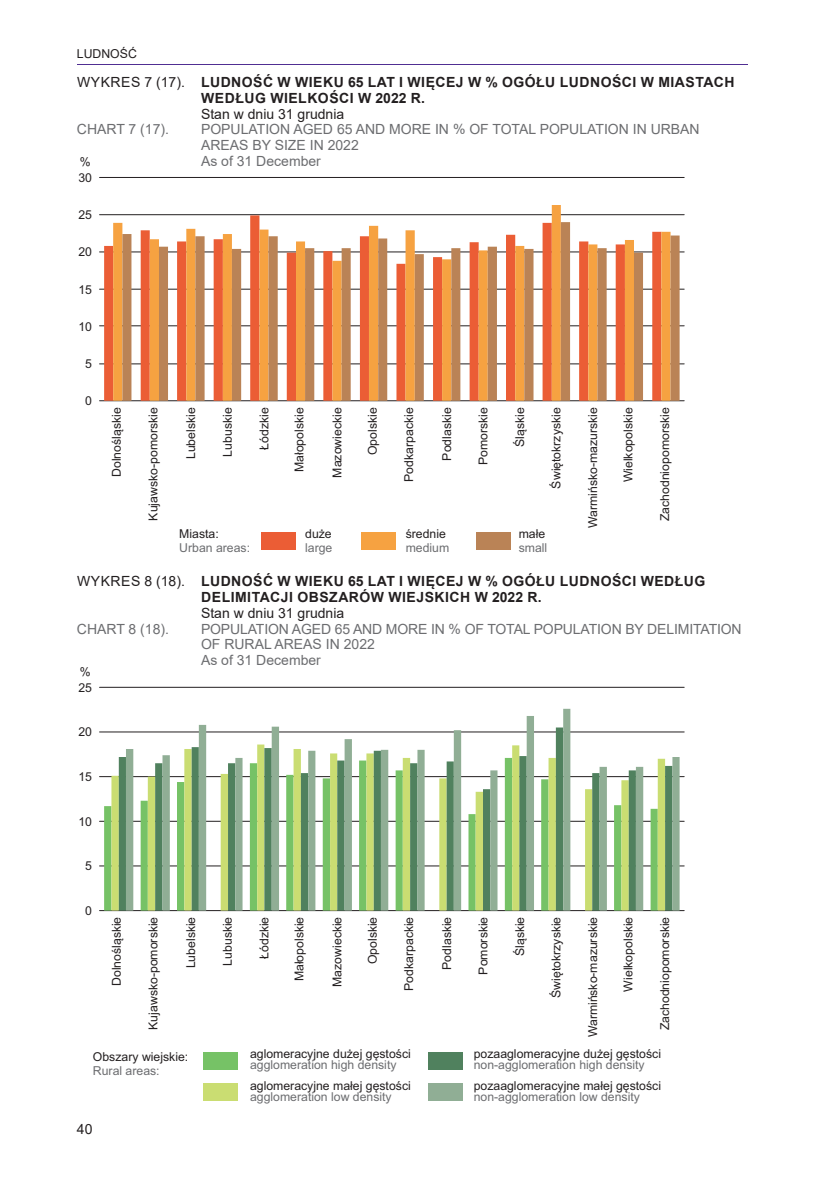
<style>
.page{position:relative;width:824px;height:1181px;background:#fff}
.page>*{position:absolute;margin:0;border:0;box-sizing:border-box;transform-origin:0 0}
.Tytuł_wykresu_00_00__pl{font:700 14px/15.8px "Arial";letter-spacing:.035em;color:#231f20}
.Tytuł_wykresu_ang_00_00{font:14px/15.8px "Arial";color:#6c6d70}
.Stan_w_dniu_pl_00_00__wykres{font:14px "Arial";color:#231f20}
.Stan_w_dniu_ANG_00_00__wykres{font:14px "Arial";color:#6c6d70}
.t1{font:12.25px/11px "Arial";color:#231f20}
.t2{font:12.25px/13.7px "Arial";color:#6c6d70}
.s1{font-weight:400}
.s2{color:#231f20}
.s3{color:#6c6d70}
</style>
<div class="page">
<hr style="left:77px;top:64px;width:670px;height:1px;background:#502e92">
<hr style="left:99px;top:177px;width:585px;height:1px;background:#231f20">
<hr style="left:99px;top:214px;width:585px;height:1px;background:#231f20">
<hr style="left:99px;top:252px;width:585px;height:1px;background:#231f20">
<hr style="left:99px;top:289px;width:585px;height:1px;background:#231f20">
<hr style="left:99px;top:325px;width:585px;height:1px;background:#231f20">
<hr style="left:99px;top:363px;width:585px;height:1px;background:#231f20">
<hr style="left:99px;top:400px;width:585px;height:1px;background:#231f20">
<div style="left:261px;top:532px;width:35px;height:17px;background:#eb5d35"></div>
<div style="left:361px;top:532px;width:35px;height:17px;background:#f6a241"></div>
<div style="left:476px;top:532px;width:34px;height:17px;background:#ba8356"></div>
<svg style="left:113px;top:205px;width:557px;height:196px"></svg>
<svg style="left:122px;top:222px;width:557px;height:179px"></svg>
<div style="left:203px;top:1052px;width:35px;height:17px;background:#76c266"></div>
<div style="left:203px;top:1083px;width:35px;height:18px;background:#cadd72"></div>
<div style="left:428px;top:1052px;width:34px;height:17px;background:#50815e"></div>
<div style="left:428px;top:1083px;width:34px;height:18px;background:#90ae95"></div>
<hr style="left:99px;top:687px;width:585px;height:1px;background:#231f20">
<hr style="left:99px;top:731px;width:585px;height:1px;background:#231f20">
<hr style="left:99px;top:776px;width:585px;height:1px;background:#231f20">
<hr style="left:99px;top:821px;width:585px;height:1px;background:#231f20">
<hr style="left:99px;top:865px;width:585px;height:1px;background:#231f20">
<hr style="left:99px;top:910px;width:585px;height:1px;background:#231f20">
<svg style="left:126px;top:709px;width:553px;height:201px"></svg>
<p class="t1" style="left:77px;top:48px;width:61px">LUDNOŚĆ</p>
<p class="Tytuł_wykresu_00_00__pl" style="left:201px;top:74px;width:535px;text-indent:-124px"><span class="s1">WYKRES 7 (17).</span> LUDNOŚĆ W WIEKU 65 LAT I WIĘCEJ W % OGÓŁU LUDNOŚCI W MIASTACH<br>WEDŁUG WIELKOŚCI W 2022 R.</p>
<p class="Stan_w_dniu_pl_00_00__wykres" style="left:201px;top:104px;width:145px">Stan w dniu 31 grudnia</p>
<p class="Tytuł_wykresu_ang_00_00" style="left:77px;top:121px;width:94px">CHART 7 (17).</p>
<p class="Tytuł_wykresu_ang_00_00" style="left:201px;top:121px;width:500px">POPULATION AGED 65 AND MORE IN % OF TOTAL POPULATION IN URBAN<br>AREAS BY SIZE IN 2022</p>
<p class="Stan_w_dniu_ANG_00_00__wykres" style="left:201px;top:151px;width:121px">As of 31 December</p>
<p class="t1" style="left:80px;top:156px;width:12px">%</p>
<p class="t1" style="left:78px;top:172px;width:15px">30</p>
<p class="t1" style="left:78px;top:209px;width:15px">25</p>
<p class="t1" style="left:78px;top:246px;width:15px">20</p>
<p class="t1" style="left:78px;top:284px;width:15px">15</p>
<p class="t1" style="left:78px;top:321px;width:15px">10</p>
<p class="t1" style="left:85px;top:358px;width:8px">5</p>
<p class="t1" style="left:85px;top:395px;width:8px">0</p>
<p class="t1" style="left:111px;top:477px;width:71px;rotate:-90deg">Dolnośląskie</p>
<p class="t1" style="left:147px;top:520px;width:114px;rotate:-90deg">Kujawsko-pomorskie</p>
<p class="t1" style="left:185px;top:459px;width:53px;rotate:-90deg">Lubelskie</p>
<p class="t1" style="left:222px;top:456px;width:51px;rotate:-90deg">Lubuskie</p>
<p class="t1" style="left:258px;top:450px;width:44px;rotate:-90deg">Łódzkie</p>
<p class="t1" style="left:294px;top:472px;width:66px;rotate:-90deg">Małopolskie</p>
<p class="t1" style="left:331px;top:477px;width:72px;rotate:-90deg">Mazowieckie</p>
<p class="t1" style="left:367px;top:455px;width:49px;rotate:-90deg">Opolskie</p>
<p class="t1" style="left:403px;top:482px;width:76px;rotate:-90deg">Podkarpackie</p>
<p class="t1" style="left:441px;top:460px;width:55px;rotate:-90deg">Podlaskie</p>
<p class="t1" style="left:477px;top:465px;width:59px;rotate:-90deg">Pomorskie</p>
<p class="t1" style="left:514px;top:447px;width:41px;rotate:-90deg">Śląskie</p>
<p class="t1" style="left:550px;top:488px;width:82px;rotate:-90deg">Świętokrzyskie</p>
<p class="t1" style="left:587px;top:528px;width:122px;rotate:-90deg">Warmińsko-mazurskie</p>
<p class="t1" style="left:622px;top:482px;width:76px;rotate:-90deg">Wielkopolskie</p>
<p class="t1" style="left:659px;top:521px;width:115px;rotate:-90deg">Zachodniopomorskie</p>
<p class="t2" style="left:179px;top:527px;width:72px"><span class="s2">Miasta:<br></span>Urban areas:</p>
<p class="t2" style="left:305px;top:527px;width:29px"><span class="s2">duże </span>large</p>
<p class="t1" style="left:405px;top:527px;width:45px;line-height:13.7px">średnie <span class="s3">medium</span></p>
<p class="t2" style="left:518px;top:527px;width:30px"><span class="s2">małe </span>small</p>
<p class="Tytuł_wykresu_00_00__pl" style="left:201px;top:574px;width:505px;text-indent:-124px"><span class="s1">WYKRES 8 (18).</span> LUDNOŚĆ W WIEKU 65 LAT I WIĘCEJ W % OGÓŁU LUDNOŚCI WEDŁUG<br>DELIMITACJI OBSZARÓW WIEJSKICH W 2022 R.</p>
<p class="Stan_w_dniu_pl_00_00__wykres" style="left:201px;top:603px;width:145px">Stan w dniu 31 grudnia</p>
<p class="Tytuł_wykresu_ang_00_00" style="left:77px;top:621px;width:94px">CHART 8 (18).</p>
<p class="Tytuł_wykresu_ang_00_00" style="left:201px;top:621px;width:542px">POPULATION AGED 65 AND MORE IN % OF TOTAL POPULATION BY DELIMITATION<br>OF RURAL AREAS IN 2022</p>
<p class="Stan_w_dniu_ANG_00_00__wykres" style="left:201px;top:650px;width:121px">As of 31 December</p>
<p class="t1" style="left:80px;top:665px;width:12px">%</p>
<p class="t1" style="left:78px;top:682px;width:15px">25</p>
<p class="t1" style="left:78px;top:726px;width:15px">20</p>
<p class="t1" style="left:78px;top:771px;width:15px">15</p>
<p class="t1" style="left:78px;top:815px;width:15px">10</p>
<p class="t1" style="left:85px;top:860px;width:8px">5</p>
<p class="t1" style="left:85px;top:905px;width:8px">0</p>
<p class="t1" style="left:111px;top:986px;width:71px;rotate:-90deg">Dolnośląskie</p>
<p class="t1" style="left:147px;top:1029px;width:114px;rotate:-90deg">Kujawsko-pomorskie</p>
<p class="t1" style="left:185px;top:968px;width:53px;rotate:-90deg">Lubelskie</p>
<p class="t1" style="left:222px;top:965px;width:51px;rotate:-90deg">Lubuskie</p>
<p class="t1" style="left:258px;top:959px;width:44px;rotate:-90deg">Łódzkie</p>
<p class="t1" style="left:294px;top:981px;width:66px;rotate:-90deg">Małopolskie</p>
<p class="t1" style="left:331px;top:987px;width:72px;rotate:-90deg">Mazowieckie</p>
<p class="t1" style="left:367px;top:964px;width:49px;rotate:-90deg">Opolskie</p>
<p class="t1" style="left:403px;top:991px;width:76px;rotate:-90deg">Podkarpackie</p>
<p class="t1" style="left:441px;top:970px;width:55px;rotate:-90deg">Podlaskie</p>
<p class="t1" style="left:477px;top:974px;width:59px;rotate:-90deg">Pomorskie</p>
<p class="t1" style="left:514px;top:956px;width:41px;rotate:-90deg">Śląskie</p>
<p class="t1" style="left:550px;top:997px;width:82px;rotate:-90deg">Świętokrzyskie</p>
<p class="t1" style="left:587px;top:1037px;width:122px;rotate:-90deg">Warmińsko-mazurskie</p>
<p class="t1" style="left:622px;top:991px;width:76px;rotate:-90deg">Wielkopolskie</p>
<p class="t1" style="left:659px;top:1030px;width:115px;rotate:-90deg">Zachodniopomorskie</p>
<p class="t1" style="left:93px;top:1049px;width:97px;line-height:13.7px">Obszary wiejskie:<br><span class="s3">Rural areas:</span></p>
<p class="Stan_w_dniu_pl_00_00__wykres" style="left:77px;top:1119px;width:17px">40</p>
<p class="t1" style="left:250px;top:1048px;width:162px">aglomeracyjne dużej gęstości <span class="s3">agglomeration high density</span></p>
<p class="t1" style="left:250px;top:1080px;width:162px">aglomeracyjne małej gęstości <span class="s3">agglomeration low density</span></p>
<p class="t1" style="left:473px;top:1048px;width:189px">pozaaglomeracyjne dużej gęstości <span class="s3">non-agglomeration high density</span></p>
<p class="t1" style="left:473px;top:1080px;width:189px">pozaaglomeracyjne małej gęstości <span class="s3">non-agglomeration low density</span></p>
</div>
